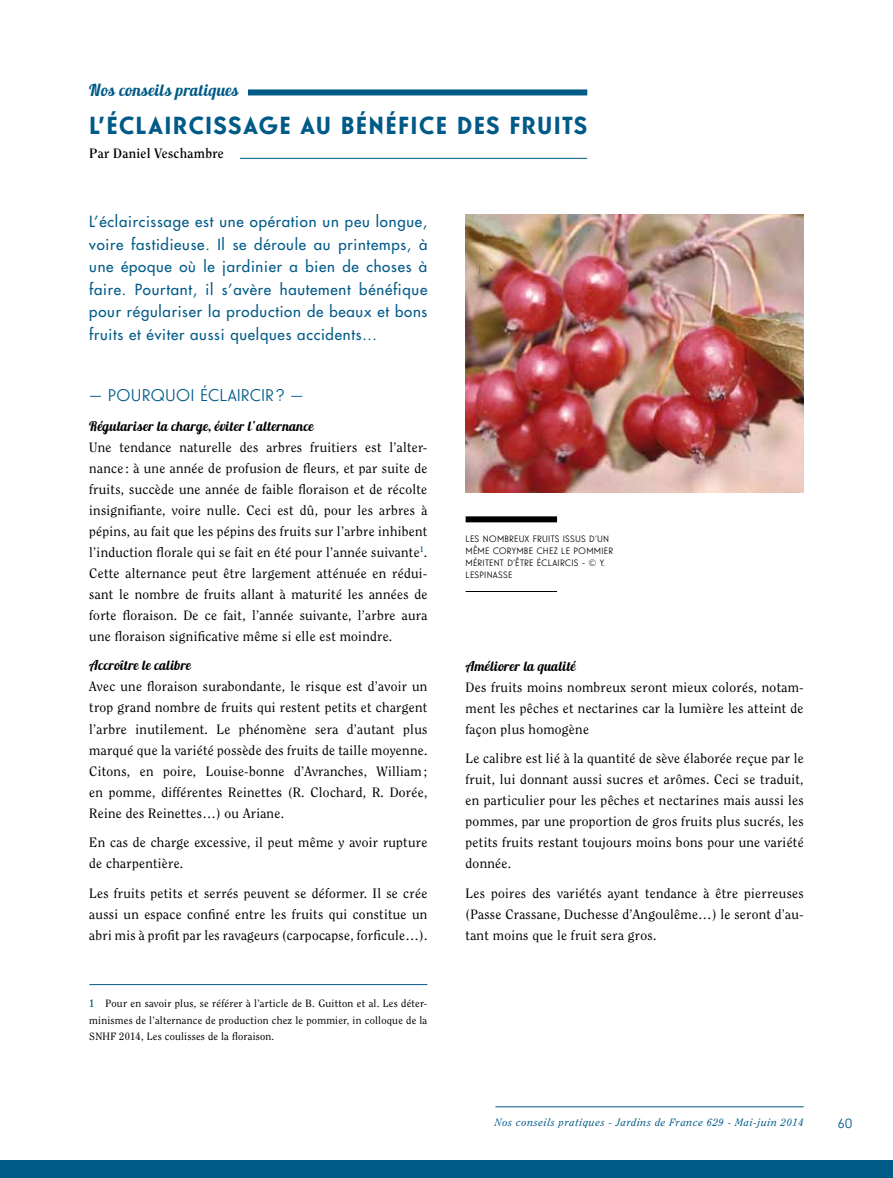
<style>
.page{position:relative;width:893px;height:1178px;background:#fff}
.page>*{position:absolute;margin:0;border:0;box-sizing:border-box;transform-origin:0 0}
.t1{font:700 24px "Guildford Pro";letter-spacing:.06em;color:#005a87}
.t2{font:16.5px "Guildford Pro";color:#005a87}
.t3{font:16.5px "Lobster 1.3";letter-spacing:.02em;color:#005a87}
.t4{font:500 15px/22.5px "Futura Std";letter-spacing:.05em;color:#005a87;text-align:justify}
.t5{font:13.5px/21px "Clearface Std";letter-spacing:.02em;color:#000;text-align:justify}
.t6{font:13.5px "Lobster 1.3";letter-spacing:.02em;color:#000}
.t7{font:700 13.5px "Clearface Std";letter-spacing:.02em;color:#000}
.t8{font:13.5px "Guildford Pro";color:#005a87}
.t9{font:10.5px/16.5px "Clearface Std";letter-spacing:.02em;color:#000;text-align:justify}
.t10{font:italic 10.5px "Clearface Std";letter-spacing:.06em;color:#005a87}
.t11{font:9px/12px "Guildford Pro";letter-spacing:.02em;color:#000}
.s1{font-weight:700;color:#005a87}
</style>
<div class="page">
<hr style="left:495px;top:1106px;width:309px;height:1px;background:#005a87">
<div style="left:0;top:1160px;width:893px;height:18px;background:#005a87"></div>
<hr style="left:89px;top:984px;width:338px;height:1px;background:#005a87">
<img style="left:466px;top:215px;width:338px;height:278px">
<div style="left:89px;top:89px;width:498px;height:6px;background:#005a87"></div>
<hr style="left:208px;top:158px;width:379px;height:1px;background:#005a87">
<div style="left:89px;top:148px;width:151px;height:20px;background:#fff"></div>
<div style="left:466px;top:516px;width:91px;height:6px;background:#000"></div>
<hr style="left:466px;top:591px;width:91px;height:1px;background:#000">
<div style="left:89px;top:77px;width:159px;height:19px;background:#fff"></div>
<p class="t3" style="left:89px;top:80px;width:151px">Nos conseils pratiques</p>
<h1 class="t1" style="left:89px;top:109px;width:499px">L’ÉCLAIRCISSAGE AU BÉNÉFICE DES FRUITS</h1>
<p class="t7" style="left:89px;top:145px;width:136px">Par Daniel Veschambre</p>
<p class="t4" style="left:89px;top:210px;width:340px">L’éclaircissage est une opération un peu longue, voire fastidieuse. Il se déroule au printemps, à une époque où le jardinier a bien de choses à faire. Pourtant, il s’avère hautement bénéfique pour régulariser la production de beaux et bons fruits et éviter aussi quelques accidents…</p>
<p class="t2" style="left:89px;top:385px;width:216px">— POURQUOI ÉCLAIRCIR? —</p>
<p class="t6" style="left:89px;top:417px;width:226px">Régulariser la charge, éviter l’alternance</p>
<p class="t5" style="left:89px;top:437px;width:340px">Une tendance naturelle des arbres fruitiers est l’alter&shy;nance : à une année de profusion de fleurs, et par suite de fruits, succède une année de faible floraison et de récolte insignifiante, voire nulle. Ceci est dû, pour les arbres à pépins, au fait que les pépins des fruits sur l’arbre inhibent l’induction florale qui se fait en été pour l’année suivante<sup>1</sup>.<br>Cette alternance peut être largement atténuée en rédui&shy;sant le nombre de fruits allant à maturité les années de forte floraison. De ce fait, l’année suivante, l’arbre aura une floraison significative même si elle est moindre.</p>
<p class="t6" style="left:89px;top:657px;width:103px">Accroître le calibre</p>
<p class="t5" style="left:89px;top:676px;width:340px">Avec une floraison surabondante, le risque est d’avoir un trop grand nombre de fruits qui restent petits et chargent l’arbre inutilement. Le phénomène sera d’autant plus marqué que la variété possède des fruits de taille moyenne.<br>Citons, en poire, Louise-bonne d’Avranches, William ; en pomme, différentes Reinettes (R. Clochard, R. Dorée, Reine des Reinettes…) ou Ariane.</p>
<p class="t5" style="left:89px;top:832px;width:340px">En cas de charge excessive, il peut même y avoir rupture de charpentière.</p>
<p class="t5" style="left:89px;top:882px;width:340px">Les fruits petits et serrés peuvent se déformer. Il se crée aussi un espace confiné entre les fruits qui constitue un abri mis à profit par les ravageurs (carpocapse, forficule…).</p>
<p class="t9" style="left:89px;top:995px;width:340px"><span class="s1">1</span> Pour en savoir plus, se référer à l’article de B. Guitton et al. Les déter&shy;minismes de l’alternance de production chez le pommier, in colloque de la SNHF 2014, Les coulisses de la floraison.</p>
<p class="t11" style="left:466px;top:533px;width:149px">LES NOMBREUX FRUITS ISSUS D’UN<br>MÊME CORYMBE CHEZ LE POMMIER<br>MÉRITENT D’ÊTRE ÉCLAIRCIS - © Y.<br>LESPINASSE</p>
<p class="t6" style="left:466px;top:657px;width:112px">Améliorer la qualité</p>
<p class="t5" style="left:466px;top:676px;width:340px">Des fruits moins nombreux seront mieux colorés, notam&shy;ment les pêches et nectarines car la lumière les atteint de façon plus homogène</p>
<p class="t5" style="left:466px;top:748px;width:340px">Le calibre est lié à la quantité de sève élaborée reçue par le fruit, lui donnant aussi sucres et arômes. Ceci se traduit, en particulier pour les pêches et nectarines mais aussi les pommes, par une proportion de gros fruits plus sucrés, les petits fruits restant toujours moins bons pour une variété donnée.</p>
<p class="t5" style="left:466px;top:882px;width:340px">Les poires des variétés ayant tendance à être pierreuses (Passe Crassane, Duchesse d’Angoulême…) le seront d’au&shy;tant moins que le fruit sera gros.</p>
<p class="t10" style="left:495px;top:1116px;width:310px">Nos conseils pratiques - Jardins de France 629 - Mai-juin 2014</p>
<p class="t8" style="left:838px;top:1114px;width:16px">60</p>
</div>
